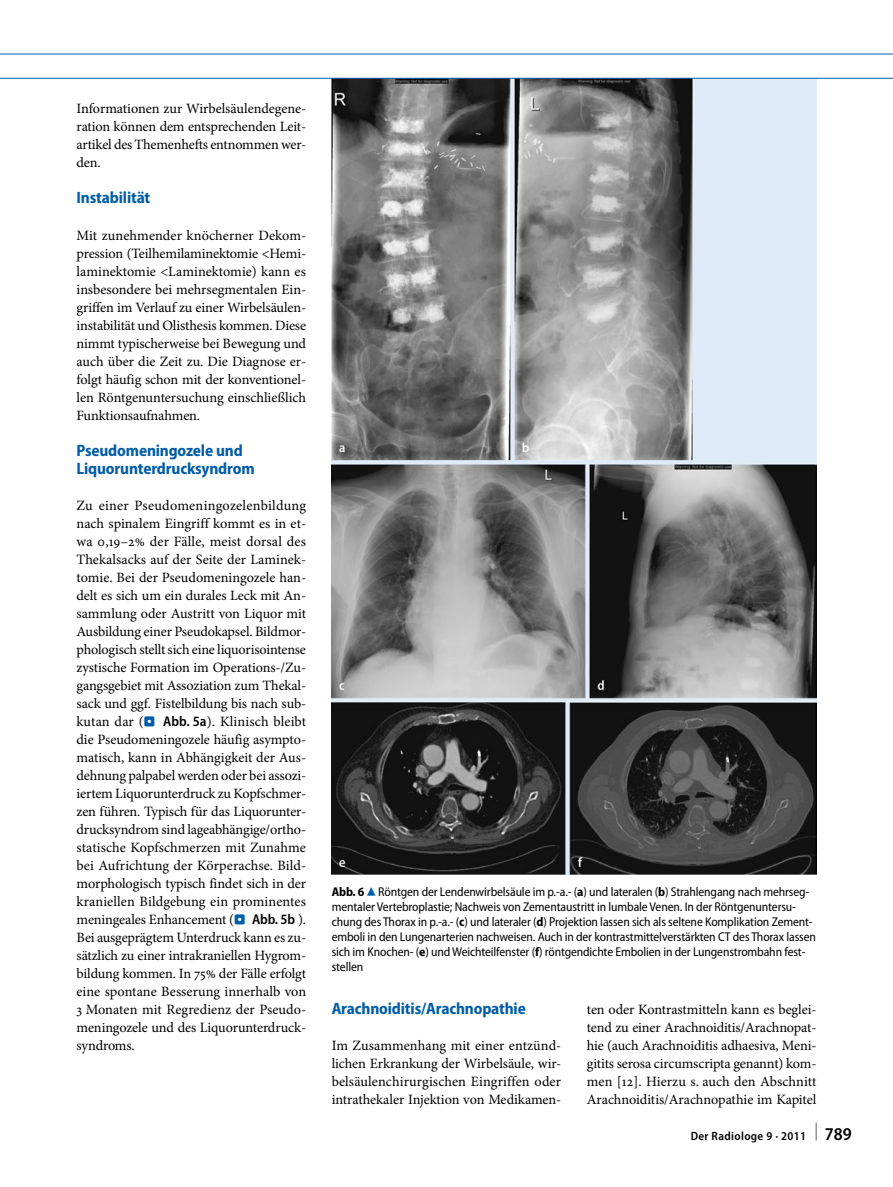
<style>
.page{position:relative;width:893px;height:1187px;background:#fff}
.page>*{position:absolute;margin:0;border:0;box-sizing:border-box;transform-origin:0 0}
._012_u1{font:700 semi-condensed 16.5px/18px "Myriad Pro";letter-spacing:-.01em;color:#005da9}
._010_fliesstext_ohne{font:14.25px/18px "Minion Pro";letter-spacing:-.01em;color:#000;text-align:justify}
._024_abb_legende{font:semi-condensed 12.75px/15px "Myriad Pro";letter-spacing:-.01em;color:#000}
.t1{font:600 semi-condensed 12px "Myriad Pro";letter-spacing:.03em;color:#000}
.s1{font-family:"S Buttons";font-size:13.5px;color:#005da9}
.s2{font-family:"Myriad Pro";font-weight:600;font-stretch:semi-condensed}
.s3{font-weight:700}
.s4{font-family:"S Buttons";font-stretch:normal;font-size:14.25px;color:#005da9}
.s5{font-size:18px}
</style>
<div class="page">
<img style="left:332px;top:79px;width:485px;height:795px">
<hr style="left:0;top:54px;width:893px;height:1px;background:#005da9">
<hr style="left:0;top:78px;width:893px;height:1px;background:#005da9">
<p class="_010_fliesstext_ohne" style="left:77px;top:100px;width:231px">Informationen zur Wirbelsäulendegene&shy;ration können dem entsprechenden Leit&shy;artikel des Themenhefts entnommen wer&shy;den.</p>
<p class="_012_u1" style="left:77px;top:189px;width:75px">Instabilität</p>
<p class="_010_fliesstext_ohne" style="left:77px;top:226px;width:231px">Mit zunehmender knöcherner Dekom&shy;pression (Teilhemilaminektomie &lt;Hemi&shy;laminektomie &lt;Laminektomie) kann es insbesondere bei mehrsegmentalen Ein&shy;griffen im Verlauf zu einer Wirbelsäulen&shy;instabilität und Olisthesis kommen. Diese nimmt typischerweise bei Bewegung und auch über die Zeit zu. Die Diagnose er&shy;folgt häufig schon mit der konventionel&shy;len Röntgenuntersuchung einschließlich Funktionsaufnahmen.</p>
<p class="_012_u1" style="left:77px;top:441px;width:180px">Pseudomeningozele und<br>Liquorunterdrucksyndrom</p>
<p class="_010_fliesstext_ohne" style="left:77px;top:496px;width:231px">Zu einer Pseudomeningozelenbildung nach spinalem Eingriff kommt es in et&shy;wa 0,19–2% der Fälle, meist dorsal des Thekalsacks auf der Seite der Laminek&shy;tomie. Bei der Pseudomeningozele han&shy;delt es sich um ein durales Leck mit An&shy;sammlung oder Austritt von Liquor mit Ausbildung einer Pseudokapsel. Bildmor&shy;phologisch stellt sich eine liquorisointense zystische Formation im Operations-/Zu&shy;gangsgebiet mit Assoziation zum Thekal&shy;sack und ggf. Fistelbildung bis nach sub&shy;kutan dar (<span class="s1">.</span> <span class="s2">Abb. 5a</span>). Klinisch bleibt die Pseudomeningozele häufig asympto&shy;matisch, kann in Abhängigkeit der Aus&shy;dehnung palpabel werden oder bei assozi&shy;iertem Liquorunterdruck zu Kopfschmer&shy;zen führen. Typisch für das Liquorunter&shy;drucksyndrom sind lageabhängige/ortho&shy;statische Kopfschmerzen mit Zunahme bei Aufrichtung der Körperachse. Bild&shy;morphologisch typisch findet sich in der kraniellen Bildgebung ein prominentes meningeales Enhancement (<span class="s1">.</span> <span class="s2">Abb. 5b</span> ).<br>Bei ausgeprägtem Unterdruck kann es zu&shy;sätzlich zu einer intrakraniellen Hygrom&shy;bildung kommen. In 75% der Fälle erfolgt eine spontane Besserung innerhalb von 3 Monaten mit Regredienz der Pseudo&shy;meningozele und des Liquorunterdruck&shy;syndroms.</p>
<p class="_024_abb_legende" style="left:332px;top:884px;width:486px"><span class="s3">Abb. 6</span><span class="s4">8</span>Röntgen der Lendenwirbelsäule im p.-a.- (<span class="s3">a</span>) und lateralen (<span class="s3">b</span>) Strahlengang nach mehrseg&shy;mentaler Vertebroplastie; Nachweis von Zementaustritt in lumbale Venen. In der Röntgenuntersu&shy;chung des Thorax in p.-a.- (<span class="s3">c</span>) und lateraler (<span class="s3">d</span>) Projektion lassen sich als seltene Komplikation Zement&shy;emboli in den Lungenarterien nachweisen. Auch in der kontrastmittelverstärkten CT des Thorax lassen sich im Knochen- (<span class="s3">e</span>) undWeichteilfenster (<span class="s3">f</span>) röntgendichte Embolien in der Lungenstrombahn fest&shy;stellen</p>
<p class="_012_u1" style="left:332px;top:999px;width:196px">Arachnoiditis/Arachnopathie</p>
<p class="_010_fliesstext_ohne" style="left:332px;top:1036px;width:231px">Im Zusammenhang mit einer entzünd&shy;lichen Erkrankung der Wirbelsäule, wir&shy;belsäulenchirurgischen Eingriffen oder intrathekaler Injektion von Medikamen-</p>
<p class="_010_fliesstext_ohne" style="left:587px;top:1000px;width:231px">ten oder Kontrastmitteln kann es beglei&shy;tend zu einer Arachnoiditis/Arachnopat&shy;hie (auch Arachnoiditis adhaesiva, Meni&shy;gitits serosa circumscripta genannt) kom&shy;men [12]. Hierzu s. auch den Abschnitt Arachnoiditis/Arachnopathie im Kapitel</p>
<p class="t1" style="left:691px;top:1129px;width:163px">Der Radiologe 9 · 2011 <sup>|</sup> <span class="s5">789</span></p>
</div>
